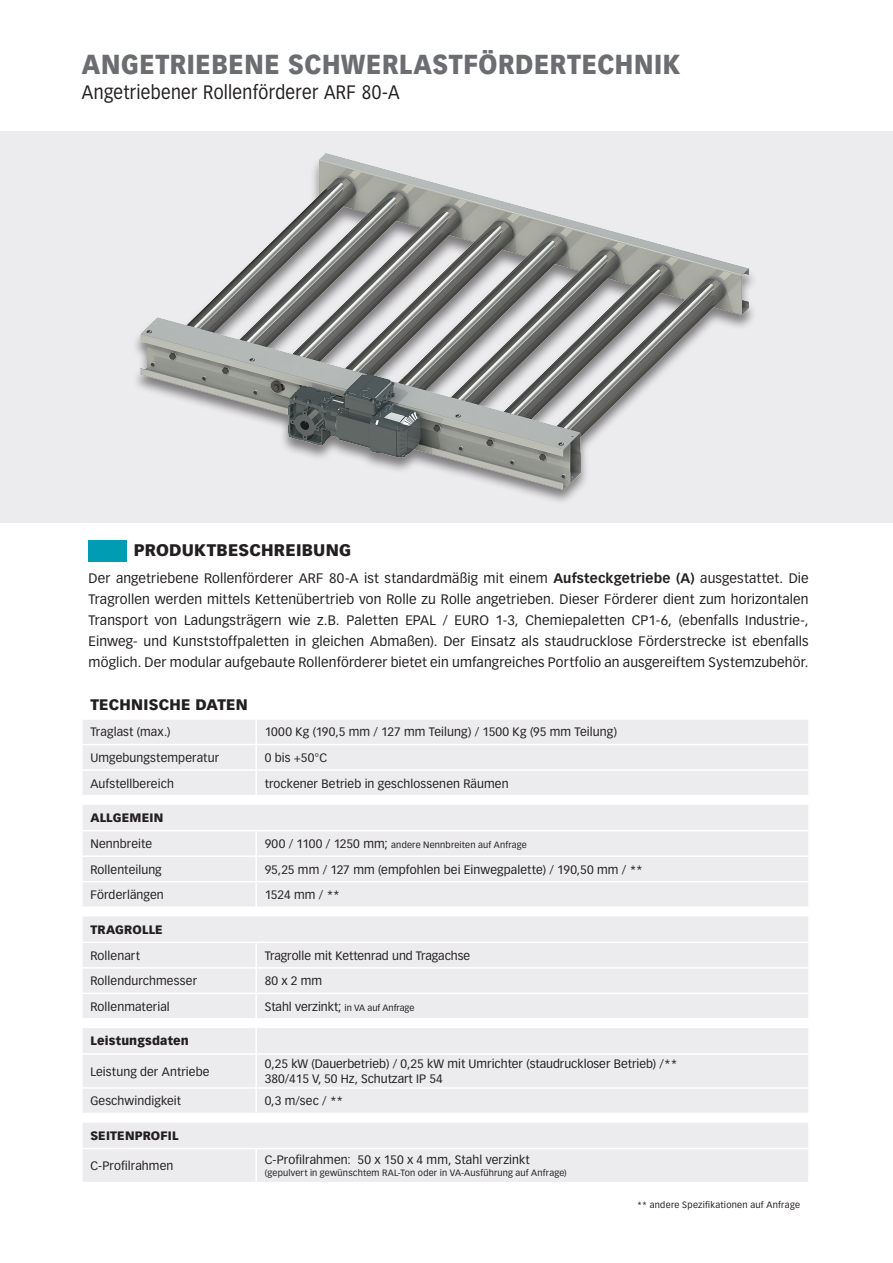
<style>
.page{position:relative;width:893px;height:1263px;background:#fff}
.page>*{position:absolute;margin:0;border:0;box-sizing:border-box;transform-origin:0 0}
.t1{font:900 27px "Vectora LT Std";letter-spacing:.02em;color:#6c6d70;scale:.9 1}
.t2{font:19.2px "Vectora LT Std";letter-spacing:.02em;color:#231f20;scale:.9 1}
.t3{font:900 16.5px "Vectora LT Std";letter-spacing:.01em;color:#231f20}
.t4{font:900 15px "Vectora LT Std";letter-spacing:.015em;color:#231f20}
.t5{font:13.5px/21px "Vectora LT Std";letter-spacing:.01em;color:#231f20;text-align:justify}
.t6{font:12px/15px "Vectora LT Std";letter-spacing:.005em;color:#231f20}
.t7{font:900 12px "Vectora LT Std";letter-spacing:.015em;color:#231f20}
.t8{font:9px "Vectora LT Std";letter-spacing:.02em;color:#231f20}
.s1{font-weight:700}
.s2{font-size:12px}
.s3{font-size:9px}
</style>
<div class="page">
<hr style="left:81px;top:1216px;width:1px;height:47px;background:#231f20">
<div style="left:0;top:132px;width:893px;height:391px;background:#ececee"></div>
<img style="left:141px;top:154px;width:607px;height:335px">
<div style="left:83px;top:720px;width:725px;height:75px;background:#ececee"></div>
<div style="left:83px;top:805px;width:725px;height:377px;background:#ececee"></div>
<hr style="left:255px;top:720px;width:2px;height:24px;background:#fff">
<hr style="left:81px;top:744px;width:175px;height:1px;background:#fff">
<hr style="left:256px;top:744px;width:554px;height:1px;background:#fff">
<hr style="left:255px;top:745px;width:2px;height:24px;background:#fff">
<hr style="left:81px;top:769px;width:175px;height:2px;background:#fff">
<hr style="left:256px;top:769px;width:554px;height:2px;background:#fff">
<hr style="left:255px;top:771px;width:2px;height:24px;background:#fff">
<hr style="left:256px;top:830px;width:554px;height:1px;background:#fff">
<hr style="left:255px;top:831px;width:2px;height:24px;background:#fff">
<hr style="left:256px;top:855px;width:554px;height:2px;background:#fff">
<hr style="left:255px;top:857px;width:2px;height:24px;background:#fff">
<hr style="left:256px;top:881px;width:554px;height:1px;background:#fff">
<hr style="left:255px;top:882px;width:2px;height:24px;background:#fff">
<hr style="left:81px;top:906px;width:175px;height:2px;background:#fff">
<hr style="left:256px;top:906px;width:554px;height:2px;background:#fff">
<svg style="left:255px;top:908px;width:2px;height:7px"></svg>
<hr style="left:255px;top:943px;width:2px;height:24px;background:#fff">
<hr style="left:255px;top:968px;width:2px;height:24px;background:#fff">
<hr style="left:255px;top:994px;width:2px;height:24px;background:#fff">
<hr style="left:81px;top:1018px;width:175px;height:1px;background:#fff">
<hr style="left:256px;top:1018px;width:554px;height:1px;background:#fff">
<svg style="left:255px;top:1019px;width:2px;height:7px"></svg>
<hr style="left:255px;top:1028px;width:2px;height:25px;background:#fff">
<hr style="left:255px;top:1055px;width:2px;height:32px;background:#fff">
<hr style="left:255px;top:1089px;width:2px;height:24px;background:#fff">
<svg style="left:255px;top:1114px;width:2px;height:7px"></svg>
<hr style="left:255px;top:1149px;width:2px;height:33px;background:#fff">
<hr style="left:81px;top:830px;width:175px;height:1px;background:#fff">
<hr style="left:81px;top:855px;width:175px;height:2px;background:#fff">
<hr style="left:81px;top:881px;width:175px;height:1px;background:#fff">
<hr style="left:81px;top:915px;width:175px;height:1px;background:#fff">
<hr style="left:256px;top:915px;width:554px;height:1px;background:#fff">
<hr style="left:81px;top:941px;width:175px;height:2px;background:#fff">
<hr style="left:256px;top:941px;width:554px;height:2px;background:#fff">
<hr style="left:81px;top:967px;width:175px;height:1px;background:#fff">
<hr style="left:256px;top:967px;width:554px;height:1px;background:#fff">
<hr style="left:81px;top:992px;width:175px;height:2px;background:#fff">
<hr style="left:256px;top:992px;width:554px;height:2px;background:#fff">
<hr style="left:81px;top:1026px;width:175px;height:2px;background:#fff">
<hr style="left:256px;top:1026px;width:554px;height:2px;background:#fff">
<hr style="left:81px;top:1053px;width:175px;height:2px;background:#fff">
<hr style="left:256px;top:1053px;width:554px;height:2px;background:#fff">
<hr style="left:81px;top:1087px;width:175px;height:2px;background:#fff">
<hr style="left:256px;top:1087px;width:554px;height:2px;background:#fff">
<hr style="left:81px;top:1113px;width:175px;height:1px;background:#fff">
<hr style="left:256px;top:1113px;width:554px;height:1px;background:#fff">
<hr style="left:81px;top:1121px;width:175px;height:2px;background:#fff">
<hr style="left:256px;top:1121px;width:554px;height:2px;background:#fff">
<hr style="left:81px;top:1148px;width:175px;height:1px;background:#fff">
<hr style="left:256px;top:1148px;width:554px;height:1px;background:#fff">
<div style="left:89px;top:540px;width:38px;height:21px;background:#009cb4"></div>
<div style="left:11px;top:1217px;width:882px;height:46px;background:#fff"></div>
<h1 class="t1" style="left:82px;top:47px;width:666px">ANGETRIEBENE SCHWERLASTFÖRDERTECHNIK</h1>
<h2 class="t2" style="left:82px;top:81px;width:354px">Angetriebener Rollenförderer ARF 80-A</h2>
<h3 class="t3" style="left:134px;top:540px;width:219px">PRODUKTBESCHREIBUNG</h3>
<p class="t5" style="left:89px;top:568px;width:722px">Der angetriebene Rollenförderer ARF 80-A ist standardmäßig mit einem <span class="s1">Aufsteckgetriebe (A)</span> ausgestattet. Die Tragrollen werden mittels Kettenübertrieb von Rolle zu Rolle angetrieben. Dieser Förderer dient zum horizontalen Transport von Ladungsträgern wie z.B. Paletten EPAL / EURO 1-3, Chemiepaletten CP1-6, (ebenfalls Industrie-, Einweg- und Kunststoffpaletten in gleichen Abmaßen). Der Einsatz als staudrucklose Förderstrecke ist ebenfalls möglich. Der modular aufgebaute Rollenförderer bietet ein umfangreiches Portfolio an ausgereiftem Systemzubehör.</p>
<p class="t4" style="left:90px;top:695px;width:159px">TECHNISCHE DATEN</p>
<p class="t6" style="left:90px;top:725px;width:82px">Traglast (max.)</p>
<p class="t6" style="left:265px;top:725px;width:354px">1000 Kg (190,5 mm / 127 mm Teilung) / 1500 Kg (95 mm Teilung)</p>
<p class="t6" style="left:90px;top:750px;width:130px">Umgebungstemperatur</p>
<p class="t6" style="left:265px;top:750px;width:64px">0 bis +50°C</p>
<p class="t6" style="left:90px;top:776px;width:85px">Aufstellbereich</p>
<p class="t6" style="left:265px;top:776px;width:245px">trockener Betrieb in geschlossenen Räumen</p>
<p class="t7" style="left:90px;top:810px;width:74px">ALLGEMEIN</p>
<p class="t6" style="left:90px;top:836px;width:63px">Nennbreite</p>
<p class="t8" style="left:265px;top:840px;width:264px"><span class="s2">900 / 1100 / 1250 mm;</span> andere Nennbreiten auf Anfrage</p>
<p class="t6" style="left:90px;top:862px;width:73px">Rollenteilung</p>
<p class="t6" style="left:265px;top:862px;width:380px">95,25 mm / 127 mm (empfohlen bei Einwegpalette) / 190,50 mm / **</p>
<p class="t6" style="left:90px;top:887px;width:75px">Förderlängen</p>
<p class="t6" style="left:265px;top:887px;width:77px">1524 mm / **</p>
<p class="t7" style="left:90px;top:922px;width:74px">TRAGROLLE</p>
<p class="t6" style="left:90px;top:948px;width:51px">Rollenart</p>
<p class="t6" style="left:265px;top:948px;width:207px">Tragrolle mit Kettenrad und Tragachse</p>
<p class="t6" style="left:90px;top:973px;width:108px">Rollendurchmesser</p>
<p class="t6" style="left:265px;top:973px;width:59px">80 x 2 mm</p>
<p class="t6" style="left:90px;top:999px;width:81px">Rollenmaterial</p>
<p class="t6" style="left:265px;top:999px;width:151px">Stahl verzinkt; <span class="s3">in VA auf Anfrage</span></p>
<p class="t7" style="left:90px;top:1033px;width:100px">Leistungsdaten</p>
<p class="t6" style="left:90px;top:1064px;width:121px">Leistung der Antriebe</p>
<p class="t6" style="left:265px;top:1056px;width:414px">0,25 kW (Dauerbetrieb) / 0,25 kW mit Umrichter (staudruckloser Betrieb) /**<br>380/415 V, 50 Hz, Schutzart IP 54</p>
<p class="t6" style="left:90px;top:1094px;width:92px">Geschwindigkeit</p>
<p class="t6" style="left:265px;top:1094px;width:80px">0,3 m/sec / **</p>
<p class="t7" style="left:90px;top:1128px;width:90px">SEITENPROFIL</p>
<p class="t6" style="left:90px;top:1158px;width:85px">C-Profilrahmen</p>
<p class="t6" style="left:265px;top:1152px;width:267px">C-Profilrahmen: 50 x 150 x 4 mm, Stahl verzinkt</p>
<p class="t8" style="left:265px;top:1168px;width:304px">(gepulvert in gewünschtem RAL-Ton oder in VA-Ausführung auf Anfrage)</p>
<p class="t8" style="left:637px;top:1200px;width:164px">** andere Spezifikationen auf Anfrage</p>
</div>
